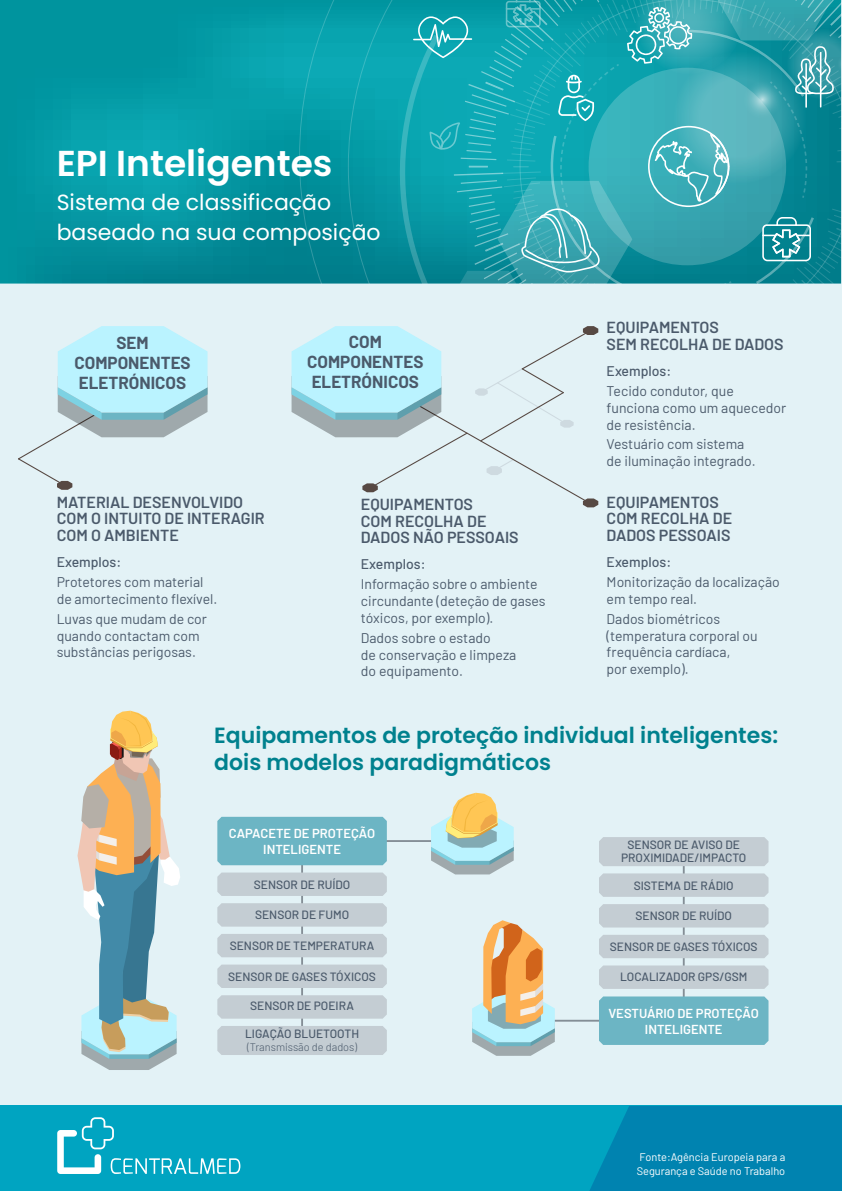
<style>
.page{position:relative;width:842px;height:1191px;background:#e3f2f6}
.page>*{position:absolute;margin:0;border:0;box-sizing:border-box;transform-origin:0 0}
.t1{font:600 36px "Poppins";color:#fff}
.t2{font:600 22px/26.4px "Poppins";color:#00818e}
.t3{font:22px/30.5px "Poppins";color:#fff}
.t4{font:700 17px/20px "Barlow";color:#4b5a6b;text-align:center}
.t5{font:600 16px/16.8px "Barlow";color:#4b5a6b}
.t6{font:14px/16.8px "Barlow";color:#4b5a6b}
.t7{font:500 14px "Barlow";color:#4b5a6b}
.t8{font:600 13px/16px "Barlow";color:#fff;text-align:center}
.t9{font:500 12px/12.5px "Barlow";color:#4b5a6b;text-align:center}
.t10{font:11px/13.2px "Barlow";color:#fff}
.t11{font:300 11px "Barlow";color:#4b5a6b}
</style>
<div class="page">
<div style="left:0;top:1106px;width:842px;height:85px;background:#00a4c1"></div>
<svg style="left:57px;top:1117px;width:183px;height:57px"></svg>
<svg style="left:589px;top:1106px;width:253px;height:85px;background:#0085b1"></svg>
<svg style="left:0;top:0;width:841px;height:283px;background:#0396a1"></svg>
<svg style="left:18px;top:326px;width:190px;height:164px"></svg>
<svg style="left:292px;top:326px;width:306px;height:181px"></svg>
<hr style="left:361px;top:840px;width:78px;height:2px;background:#848e96">
<hr style="left:525px;top:1019px;width:78px;height:2px;background:#848e96">
<svg style="left:299px;top:1px;width:49px;height:282px;background:#0495a1"></svg>
<svg style="left:348px;top:1px;width:52px;height:282px;background:#0699a5"></svg>
<svg style="left:400px;top:1px;width:442px;height:283px;background:#2aa5af"></svg>
<svg style="left:431px;top:792px;width:83px;height:82px"></svg>
<svg style="left:472px;top:920px;width:83px;height:135px"></svg>
<svg style="left:77px;top:710px;width:103px;height:360px"></svg>
<hr style="left:301px;top:840px;width:2px;height:201px;background:#848e96">
<div style="left:217px;top:817px;width:170px;height:48px;background:#6cb5c4"></div>
<div style="left:217px;top:872px;width:170px;height:24px;background:#c4cdd3"></div>
<div style="left:217px;top:903px;width:170px;height:23px;background:#c4cdd3"></div>
<div style="left:217px;top:934px;width:170px;height:23px;background:#c4cdd3"></div>
<div style="left:217px;top:964px;width:170px;height:24px;background:#c4cdd3"></div>
<div style="left:217px;top:995px;width:170px;height:23px;background:#c4cdd3"></div>
<div style="left:217px;top:1026px;width:170px;height:29px;background:#c4cdd3"></div>
<hr style="left:683px;top:850px;width:2px;height:191px;background:#848e96">
<div style="left:599px;top:996px;width:169px;height:49px;background:#6cb5c4"></div>
<div style="left:599px;top:873px;width:169px;height:24px;background:#c4cdd3"></div>
<div style="left:599px;top:904px;width:169px;height:23px;background:#c4cdd3"></div>
<div style="left:599px;top:934px;width:169px;height:24px;background:#c4cdd3"></div>
<div style="left:599px;top:965px;width:169px;height:24px;background:#c4cdd3"></div>
<div style="left:599px;top:837px;width:169px;height:29px;background:#c4cdd3"></div>
<h1 class="t1" style="left:57px;top:142px;width:277px">EPI Inteligentes</h1>
<h2 class="t3" style="left:57px;top:187px;width:325px">Sistema de classificação baseado na sua composição</h2>
<p class="t4" style="left:75px;top:332px;width:118px">SEM<br>COMPONENTES<br>ELETRÓNICOS</p>
<p class="t4" style="left:307px;top:331px;width:118px">COM<br>COMPONENTES<br>ELETRÓNICOS</p>
<p class="t5" style="left:57px;top:492px;width:210px">MATERIAL DESENVOLVIDO<br>COM O INTUITO DE INTERAGIR<br>COM O AMBIENTE</p>
<p class="t7" style="left:57px;top:552px;width:66px">Exemplos:</p>
<p class="t6" style="left:57px;top:572px;width:162px">Protetores com material de amortecimento flexível.</p>
<p class="t6" style="left:57px;top:609px;width:152px">Luvas que mudam de cor quando contactam com substâncias perigosas.</p>
<p class="t5" style="left:361px;top:494px;width:159px">EQUIPAMENTOS<br>COM RECOLHA DE<br>DADOS NÃO PESSOAIS</p>
<p class="t7" style="left:361px;top:554px;width:66px">Exemplos:</p>
<p class="t6" style="left:361px;top:575px;width:186px">Informação sobre o ambiente circundante (deteção de gases tóxicos, por exemplo).</p>
<p class="t6" style="left:361px;top:628px;width:157px">Dados sobre o estado<br>de conservação e limpeza do equipamento.</p>
<p class="t5" style="left:607px;top:318px;width:179px">EQUIPAMENTOS<br>SEM RECOLHA DE DADOS</p>
<p class="t7" style="left:607px;top:361px;width:66px">Exemplos:</p>
<p class="t6" style="left:607px;top:381px;width:181px">Tecido condutor, que funciona como um aquecedor de resistência.</p>
<p class="t6" style="left:607px;top:435px;width:151px">Vestuário com sistema de iluminação integrado.</p>
<p class="t5" style="left:607px;top:492px;width:127px">EQUIPAMENTOS<br>COM RECOLHA DE<br>DADOS PESSOAIS</p>
<p class="t7" style="left:607px;top:552px;width:66px">Exemplos:</p>
<p class="t6" style="left:607px;top:572px;width:175px">Monitorização da localização em tempo real.</p>
<p class="t6" style="left:607px;top:609px;width:153px">Dados biométricos (temperatura corporal ou frequência cardíaca,<br>por exemplo).</p>
<h2 class="t2" style="left:214px;top:722px;width:565px">Equipamentos de proteção individual inteligentes: dois modelos paradigmáticos</h2>
<p class="t8" style="left:229px;top:824px;width:148px">CAPACETE DE PROTEÇÃO<br>INTELIGENTE</p>
<p class="t9" style="left:254px;top:877px;width:98px">SENSOR DE RUÍDO</p>
<p class="t9" style="left:255px;top:907px;width:96px">SENSOR DE FUMO</p>
<p class="t9" style="left:230px;top:938px;width:146px">SENSOR DE TEMPERATURA</p>
<p class="t9" style="left:228px;top:969px;width:149px">SENSOR DE GASES TÓXICOS</p>
<p class="t9" style="left:250px;top:998px;width:105px">SENSOR DE POEIRA</p>
<p class="t9" style="left:245px;top:1026px;width:116px">LIGAÇÃO BLUETOOTH</p>
<p class="t11" style="left:247px;top:1039px;width:111px">(Transmissão de dados)</p>
<p class="t9" style="left:621px;top:837px;width:127px">SENSOR DE AVISO DE<br>PROXIMIDADE/IMPACTO</p>
<p class="t9" style="left:634px;top:878px;width:101px">SISTEMA DE RÁDIO</p>
<p class="t9" style="left:635px;top:908px;width:98px">SENSOR DE RUÍDO</p>
<p class="t9" style="left:610px;top:939px;width:149px">SENSOR DE GASES TÓXICOS</p>
<p class="t9" style="left:620px;top:969px;width:129px">LOCALIZADOR GPS/GSM</p>
<p class="t8" style="left:608px;top:1004px;width:152px">VESTUÁRIO DE PROTEÇÃO<br>INTELIGENTE</p>
<p class="t10" style="left:637px;top:1150px;width:150px">Fonte:Agência Europeia para a<br>Segurança e Saúde no Trabalho</p>
</div>
